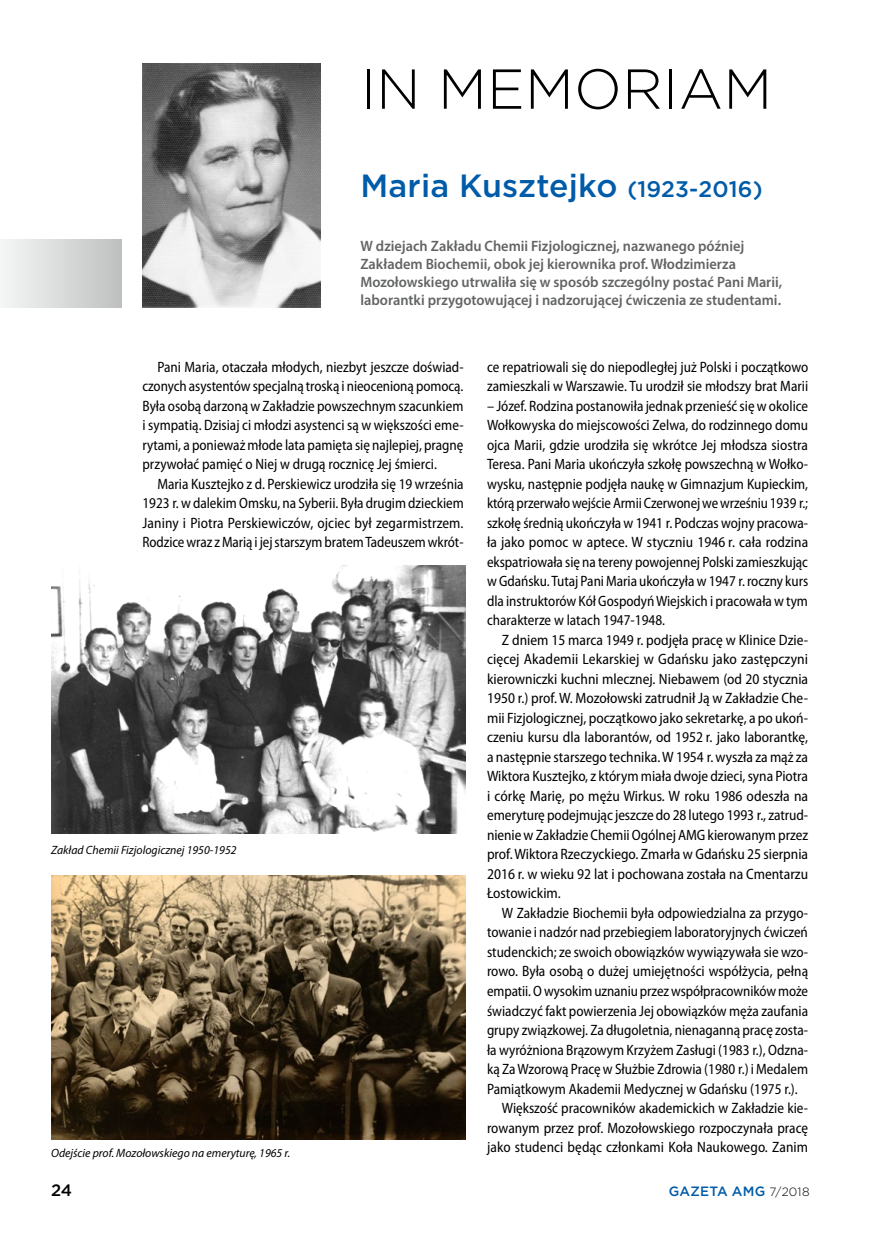
<style>
.page{position:relative;width:872px;height:1234px;background:#fff}
.page>*{position:absolute;margin:0;border:0;box-sizing:border-box;transform-origin:0 0}
.t1{font:300 56.1px "Gotham";letter-spacing:.005em;color:#000}
.t2{font:500 32.1px "Gotham";letter-spacing:.005em;color:#005ba8}
.t3{font:500 16.5px "Gotham";color:#000}
.t4{font:semi-condensed 15px/19.5px "Myriad Pro";color:#000;text-align:justify;scale:.96 1}
.t5{font:semi-condensed 15px/19.5px "Myriad Pro";color:#000;text-align:justify}
.t6{font:600 15px/18px "Myriad Pro";color:#626463;scale:.96 1}
.t7{font:semi-condensed 15px "Myriad Pro";color:#000;scale:.95 1}
.t8{font:500 13.5px "Gotham";letter-spacing:.015em;color:#005ba8}
.t9{font:italic 12px "Myriad Pro";color:#000}
.s1{font-size:22.5px}
.s2{font-weight:300;font-size:12px;color:#000}
</style>
<div class="page">
<div style="left:0;top:240px;width:122px;height:67px;background:linear-gradient(to right,#f5f6f6,#bfc0c0)"></div>
<img style="left:142px;top:64px;width:178px;height:243px">
<img style="left:51px;top:565px;width:415px;height:268px">
<img style="left:51px;top:875px;width:415px;height:264px">
<h1 class="t1" style="left:360px;top:53px;width:413px">IN MEMORIAM</h1>
<h2 class="t2" style="left:360px;top:164px;width:404px">Maria Kusztejko <span class="s1">(1923-2016)</span></h2>
<p class="t6" style="left:360px;top:237px;width:441px">W dziejach Zakładu Chemii Fizjologicznej, nazwanego później Zakładem Biochemii, obok jej kierownika prof. Włodzimierza Mozołowskiego utrwaliła się w sposób szczególny postać Pani Marii, laborantki przygotowującej i nadzorującej ćwiczenia ze studentami.</p>
<p class="t4" style="left:142px;top:356px;width:336px;text-indent:15px">Pani Maria, otaczała młodych, niezbyt jeszcze doświad&shy;czonych asystentów specjalną troską i nieocenioną pomocą.<br>Była osobą darzoną w Zakładzie powszechnym szacunkiem i sympatią. Dzisiaj ci młodzi asystenci są w większości eme&shy;rytami, a ponieważ młode lata pamięta się najlepiej, pragnę przywołać pamięć o Niej w drugą rocznicę Jej śmierci.</p>
<p class="t4" style="left:142px;top:473px;width:336px;text-indent:15px">Maria Kusztejko z d. Perskiewicz urodziła się 19 września 1923 r. w dalekim Omsku, na Syberii. Była drugim dzieckiem Janiny i Piotra Perskiewiczów, ojciec był zegarmistrzem.<br>Rodzice wraz z Marią i jej starszym bratem Tadeuszem wkrót-</p>
<p class="t9" style="left:51px;top:842px;width:187px">Zakład Chemii Fizjologicznej 1950-1952</p>
<p class="t9" style="left:51px;top:1145px;width:241px">Odejście prof. Mozołowskiego na emeryturę, 1965 r.</p>
<p class="t4" style="left:487px;top:356px;width:336px">ce repatriowali się do niepodległej już Polski i początkowo zamieszkali w Warszawie. Tu urodził sie młodszy brat Marii</p>
<p class="t4" style="left:487px;top:395px;width:336px">– Józef. Rodzina postanowiła jednak przenieść się w okolice Wołkowyska do miejscowości Zelwa, do rodzinnego domu ojca Marii, gdzie urodziła się wkrótce Jej młodsza siostra Teresa. Pani Maria ukończyła szkołę powszechną w Wołko&shy;wysku, następnie podjęła naukę w Gimnazjum Kupieckim, którą przerwało wejście Armii Czerwonej we wrześniu 1939 r.; szkołę średnią ukończyła w 1941 r. Podczas wojny pracowa&shy;ła jako pomoc w aptece. W styczniu 1946 r. cała rodzina ekspatriowała się na tereny powojennej Polski zamieszkując w Gdańsku. Tutaj Pani Maria ukończyła w 1947 r. roczny kurs dla instruktorów Kół Gospodyń Wiejskich i pracowała w tym charakterze w latach 1947-1948.</p>
<p class="t5" style="left:487px;top:629px;width:323px;text-indent:15px">Z dniem 15 marca 1949 r. podjęła pracę w Klinice Dzie&shy;cięcej Akademii Lekarskiej w Gdańsku jako zastępczyni kierowniczki kuchni mlecznej. Niebawem (od 20 stycznia 1950 r.) prof. W. Mozołowski zatrudnił Ją w Zakładzie Che&shy;mii Fizjologicznej, początkowo jako sekretarkę, a po ukoń&shy;czeniu kursu dla laborantów, od 1952 r. jako laborantkę, a następnie starszego technika. W 1954 r. wyszła za mąż za Wiktora Kusztejko, z którym miała dwoje dzieci, syna Piotra i córkę Marię, po mężu Wirkus. W roku 1986 odeszła na emeryturę podejmując jeszcze do 28 lutego 1993 r., zatrud&shy;nienie w Zakładzie Chemii Ogólnej AMG kierowanym przez prof. Wiktora Rzeczyckiego. Zmarła w Gdańsku 25 sierpnia 2016 r. w wieku 92 lat i pochowana została na Cmentarzu Łostowickim.</p>
<p class="t4" style="left:502px;top:902px;width:320px">W Zakładzie Biochemii była odpowiedzialna za przygo-</p>
<p class="t4" style="left:487px;top:922px;width:336px">towanie i nadzór nad przebiegiem laboratoryjnych ćwiczeń</p>
<p class="t4" style="left:487px;top:941px;width:336px">studenckich; ze swoich obowiązków wywiązywała sie wzo-</p>
<p class="t4" style="left:487px;top:961px;width:336px">rowo. Była osobą o dużej umiejętności współżycia, pełną</p>
<p class="t7" style="left:487px;top:981px;width:339px">empatii. O wysokim uznaniu przez współpracowników może</p>
<p class="t4" style="left:487px;top:1000px;width:336px">świadczyć fakt powierzenia Jej obowiązków męża zaufania</p>
<p class="t4" style="left:487px;top:1019px;width:336px">grupy związkowej. Za długoletnia, nienaganną pracę zosta-</p>
<p class="t4" style="left:487px;top:1039px;width:336px">ła wyróżniona Brązowym Krzyżem Zasługi (1983 r.), Odzna-</p>
<p class="t4" style="left:487px;top:1058px;width:336px">ką Za Wzorową Pracę w Służbie Zdrowia (1980 r.) i Medalem</p>
<p class="t4" style="left:487px;top:1078px;width:325px">Pamiątkowym Akademii Medycznej w Gdańsku (1975 r.).</p>
<p class="t4" style="left:502px;top:1097px;width:320px">Większość pracowników akademickich w Zakładzie kie-</p>
<p class="t5" style="left:487px;top:1117px;width:323px">rowanym przez prof. Mozołowskiego rozpoczynała pracę</p>
<p class="t5" style="left:487px;top:1136px;width:322px">jako studenci będąc członkami Koła Naukowego. Zanim</p>
<p class="t3" style="left:51px;top:1179px;width:23px">24</p>
<p class="t8" style="left:668px;top:1182px;width:142px">GAZETA AMG <span class="s2">7/2018</span></p>
</div>
